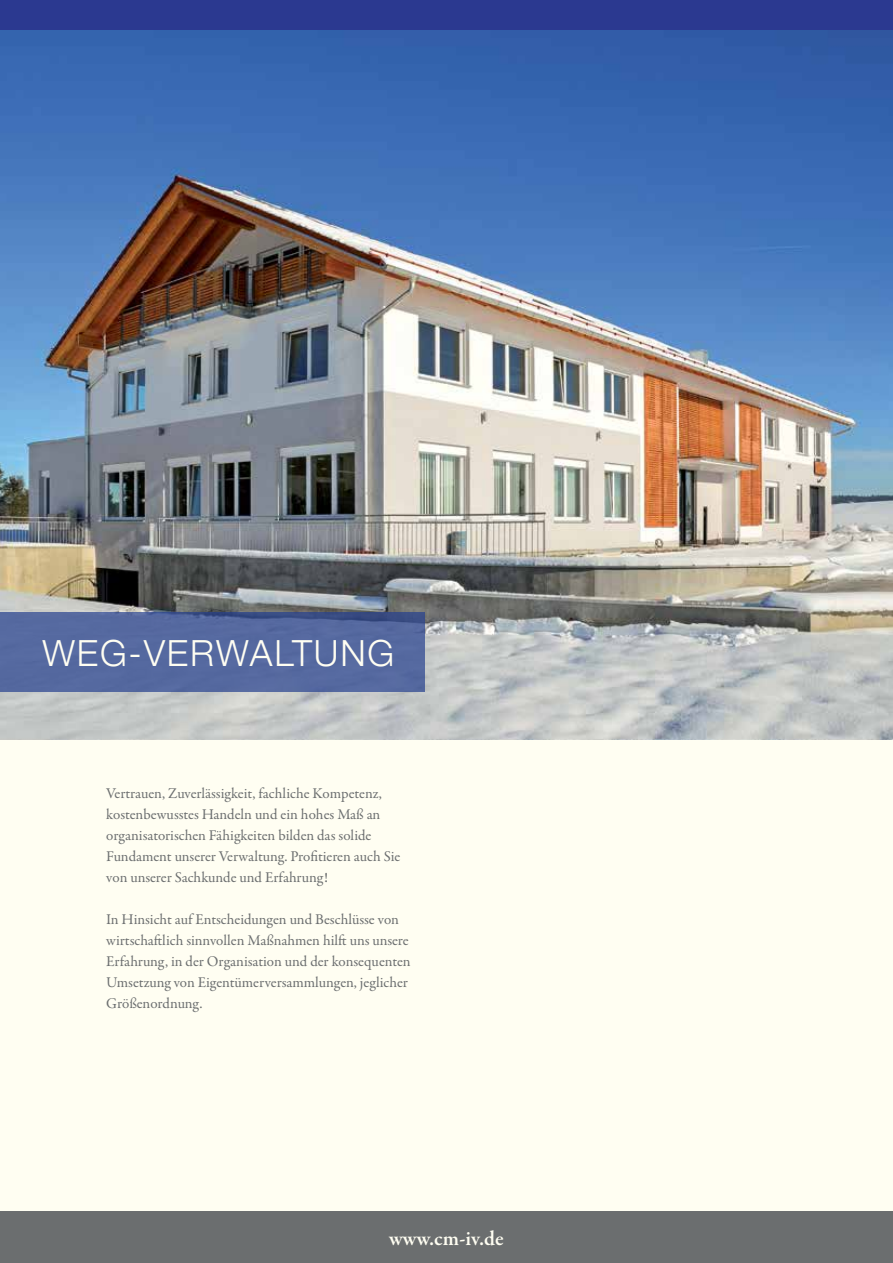
<style>
.page{position:relative;width:893px;height:1263px;background:#fffef2}
.page>*{position:absolute;margin:0;border:0;box-sizing:border-box;transform-origin:0 0}
.t1{font:300 36px "Helvetica Neue";letter-spacing:.05em;color:#fffef2}
.t2{font:600 21px "Garamond Premr Pro";color:#fffef2}
.t3{font:15px/21px "Garamond Premr Pro";letter-spacing:-.005em;color:#6b6e6f}
</style>
<div class="page">
<img style="left:0;top:30px;width:893px;height:709px">
<div style="left:0;top:0;width:893px;height:30px;background:#2b3990"></div>
<div style="left:0;top:1212px;width:893px;height:51px;background:#6b6e6f"></div>
<div style="left:0;top:612px;width:425px;height:79px;background:#5569a0"></div>
<h1 class="t1" style="left:43px;top:631px;width:353px">WEG-VERWALTUNG</h1>
<p class="t3" style="left:106px;top:783px;width:296px">Vertrauen, Zuverlässigkeit, fachliche Kompetenz, kostenbewusstes Handeln und ein hohes Maß an organisatorischen Fähigkeiten bilden das solide Fundament unserer Verwaltung. Profitieren auch Sie von unserer Sachkunde und Erfahrung!</p>
<p class="t3" style="left:106px;top:909px;width:306px">In Hinsicht auf Entscheidungen und Beschlüsse von wirtschaftlich sinnvollen Maßnahmen hilft uns unsere Erfahrung, in der Organisation und der konsequenten Umsetzung von Eigentümerversammlungen, jeglicher Größenordnung.</p>
<h2 class="t2" style="left:389px;top:1226px;width:116px">www.cm-iv.de</h2>
</div>
